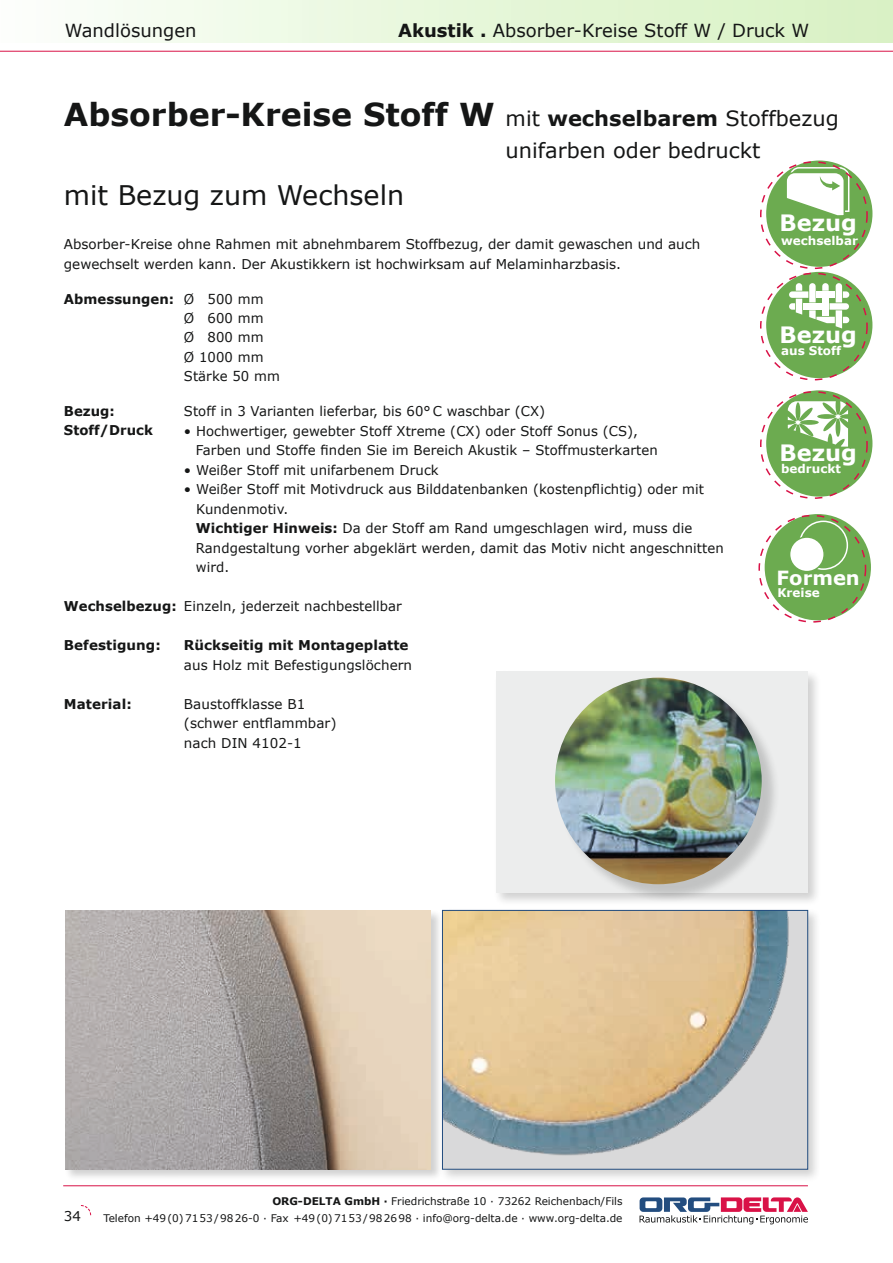
<style>
.page{position:relative;width:893px;height:1263px;background:#fff}
.page>*{position:absolute;margin:0;border:0;box-sizing:border-box;transform-origin:0 0}
.t1{font:700 31.65px "Verdana";color:#151616}
.t2{font:27px "Verdana";color:#151616}
.t3{font:700 22.5px "Verdana";color:#fff}
.t4{font:21px "Verdana";color:#151616}
.t5{font:700 19.5px "Verdana";color:#fff}
.t6{font:18px "Verdana";color:#151616}
.t7{font:13.5px/19.5px "Verdana";letter-spacing:.005em;color:#151616}
.t8{font:700 13.5px "Verdana";letter-spacing:.005em;color:#151616}
.t9{font:700 12px "Verdana";color:#fff}
.t10{font:10.5px/16.5px "Verdana";color:#151616;text-align:right}
.s1{font-weight:700}
.s2{font-weight:400;font-size:21px}
.s3{font-size:21px}
</style>
<div class="page">
<svg style="left:80px;top:1205px;width:12px;height:11px"></svg>
<svg style="left:639px;top:1197px;width:169px;height:27px"></svg>
<hr style="left:63px;top:1185px;width:745px;height:1px;background:#d91247">
<hr style="left:0;top:51px;width:893px;height:1px;background:#d91247">
<div style="left:0;top:0;width:893px;height:43px;background:linear-gradient(to right,#fbfefa,#d7f1c1)"></div>
<div style="left:439px;top:907px;width:382px;height:276px;background:#151616;opacity:.2"></div>
<img style="left:444px;top:912px;width:362px;height:255px">
<div style="left:442px;top:910px;width:366px;height:259px;border:1px solid #234d7f"></div>
<div style="left:493px;top:669px;width:329px;height:238px;background:#151616;opacity:.2"></div>
<div style="left:496px;top:672px;width:312px;height:221px;background:#eceded"></div>
<div style="left:557px;top:680px;width:223px;height:223px;background:#151616;opacity:.2"></div>
<img style="left:555px;top:678px;width:207px;height:206px;border-radius:103px">
<div style="left:64px;top:909px;width:379px;height:272px;background:#151616;opacity:.2"></div>
<img style="left:65px;top:910px;width:366px;height:259px">
<div style="left:765px;top:514px;width:106px;height:106px;background:#6cab50;border-radius:50%"></div>
<div style="left:758px;top:515px;width:108px;height:108px;border:2px dashed #d91247;border-radius:50%"></div>
<div style="left:799px;top:521px;width:49px;height:49px;border:2px solid #fff;border-radius:50%"></div>
<div style="left:790px;top:537px;width:34px;height:35px;background:#fff;border-radius:50%"></div>
<div style="left:789px;top:536px;width:36px;height:36px;border:2px solid #6cab50;border-radius:50%"></div>
<div style="left:766px;top:272px;width:106px;height:106px;background:#6cab50;border-radius:50%"></div>
<div style="left:760px;top:273px;width:108px;height:107px;border:2px dashed #d91247;border-radius:50%"></div>
<svg style="left:789px;top:283px;width:60px;height:45px"></svg>
<div style="left:766px;top:390px;width:106px;height:107px;background:#6cab50;border-radius:50%"></div>
<div style="left:760px;top:391px;width:108px;height:108px;border:2px dashed #d91247;border-radius:50%"></div>
<svg style="left:788px;top:401px;width:60px;height:46px"></svg>
<div style="left:766px;top:161px;width:106px;height:106px;background:#6cab50;border-radius:50%"></div>
<div style="left:760px;top:161px;width:108px;height:108px;border:2px dashed #d91247;border-radius:50%"></div>
<svg style="left:785px;top:166px;width:65px;height:50px"></svg>
<h3 class="t6" style="left:65px;top:19px;width:133px">Wandlösungen</h3>
<h3 class="t6" style="left:398px;top:19px;width:413px"><span class="s1">Akustik .</span> Absorber-Kreise Stoff W / Druck W</h3>
<h1 class="t1" style="left:64px;top:92px;width:776px">Absorber-Kreise Stoff W <span class="s2">mit</span> <span class="s3">wechselbarem</span> <span class="s2">Stoffbezug</span></h1>
<h3 class="t4" style="left:506px;top:137px;width:256px">unifarben oder bedruckt</h3>
<h2 class="t2" style="left:64px;top:178px;width:342px">mit Bezug zum Wechseln</h2>
<p class="t7" style="left:64px;top:235px;width:638px">Absorber-Kreise ohne Rahmen mit abnehmbarem Stoffbezug, der damit gewaschen und auch gewechselt werden kann. Der Akustikkern ist hochwirksam auf Melaminharzbasis.</p>
<p class="t7" style="left:184px;top:289px;width:98px;text-indent:-120px"><span class="s1">Abmessungen:</span> Ø 500 mm<br>Ø 600 mm<br>Ø 800 mm<br>Ø 1000 mm<br>Stärke 50 mm</p>
<p class="t8" style="left:64px;top:401px;width:53px">Bezug:</p>
<p class="t7" style="left:184px;top:401px;width:363px">Stoff in 3 Varianten lieferbar, bis 60° C waschbar (CX)</p>
<p class="t8" style="left:64px;top:421px;width:91px">Stoff/Druck</p>
<p class="t7" style="left:196px;top:421px;width:463px;text-indent:-12px">• Hochwertiger, gewebter Stoff Xtreme (CX) oder Stoff Sonus (CS),<br>Farben und Stoffe finden Sie im Bereich Akustik – Stoffmusterkarten</p>
<p class="t7" style="left:184px;top:460px;width:256px">• Weißer Stoff mit unifarbenem Druck</p>
<p class="t7" style="left:196px;top:480px;width:529px;text-indent:-12px">• Weißer Stoff mit Motivdruck aus Bilddatenbanken (kostenpflichtig) oder mit Kundenmotiv.<br><span class="s1">Wichtiger Hinweis:</span> Da der Stoff am Rand umgeschlagen wird, muss die Randgestaltung vorher abgeklärt werden, damit das Motiv nicht angeschnitten wird.</p>
<p class="t7" style="left:64px;top:597px;width:339px"><span class="s1">Wechselbezug:</span> Einzeln, jederzeit nachbestellbar</p>
<p class="t8" style="left:64px;top:635px;width:98px">Befestigung:</p>
<p class="t8" style="left:184px;top:635px;width:226px">Rückseitig mit Montageplatte</p>
<p class="t7" style="left:184px;top:655px;width:230px">aus Holz mit Befestigungslöchern</p>
<p class="t8" style="left:64px;top:694px;width:69px">Material:</p>
<p class="t7" style="left:184px;top:694px;width:154px">Baustoffklasse B1 (schwer entflammbar) nach DIN 4102-1</p>
<h3 class="t3" style="left:780px;top:208px;width:79px">Bezug</h3>
<p class="t9" style="left:781px;top:233px;width:78px">wechselbar</p>
<h3 class="t3" style="left:780px;top:320px;width:79px">Bezug</h3>
<p class="t9" style="left:781px;top:342px;width:62px">aus Stoff</p>
<h3 class="t3" style="left:780px;top:438px;width:79px">Bezug</h3>
<p class="t9" style="left:781px;top:461px;width:61px">bedruckt</p>
<h3 class="t5" style="left:777px;top:566px;width:85px">Formen</h3>
<p class="t9" style="left:777px;top:585px;width:44px">Kreise</p>
<p class="t7" style="left:64px;top:1207px;width:19px">34</p>
<p class="t10" style="left:103px;top:1193px;width:521px"><span class="s1">ORG-DELTA GmbH ·</span> Friedrichstraße 10 · 73262 Reichenbach/Fils<br>Telefon +49(0)7153/9826-0 · Fax +49(0)7153/982698 · info@org-delta.de · www.org-delta.de</p>
</div>
